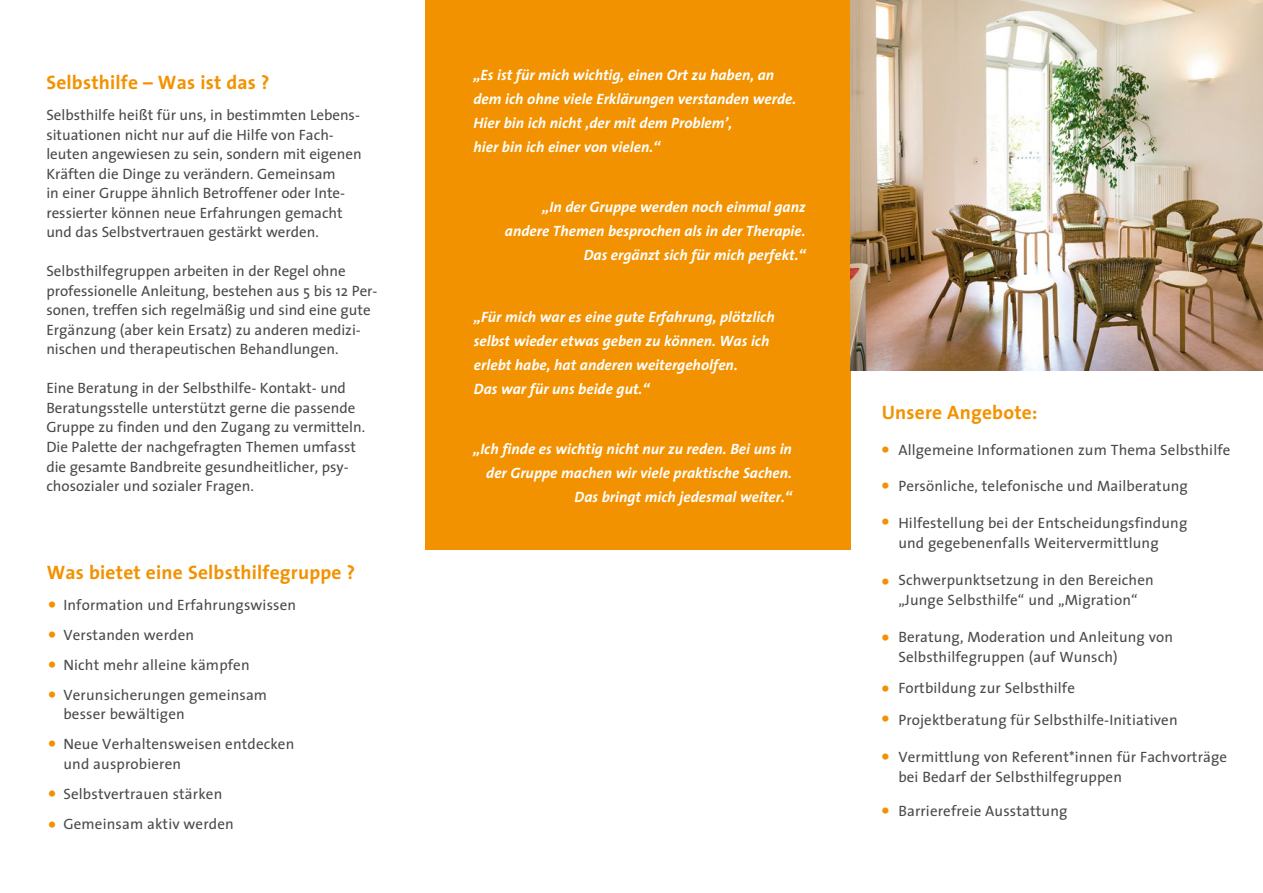
<style>
.page{position:relative;width:1263px;height:893px;background:#fff}
.page>*{position:absolute;margin:0;border:0;box-sizing:border-box;transform-origin:0 0}
.t1{font:25.5px/30px "The Sans";color:#f39200}
.t2{font:700 19.5px "The Sans";letter-spacing:.01em;color:#f39200}
.t3{font:15px/19.5px "The Sans";color:#4a4a49}
.t4{font:italic 700 15px/24px "The Sans";color:#fff}
</style>
<div class="page">
<div style="left:425px;top:0;width:425px;height:549px;background:#f39200"></div>
<img style="left:850px;top:0;width:413px;height:371px">
<h2 class="t2" style="left:46px;top:66px;width:225px">Selbsthilfe – Was ist das ?</h2>
<p class="t3" style="left:46px;top:105px;width:317px">Selbsthilfe heißt für uns, in bestimmten Lebens&shy;situationen nicht nur auf die Hilfe von Fach&shy;leuten angewiesen zu sein, sondern mit eigenen Kräften die Dinge zu verändern. Gemeinsam<br>in einer Gruppe ähnlich Betroffener oder Inte&shy;ressierter können neue Erfahrungen gemacht und das Selbstvertrauen gestärkt werden.</p>
<p class="t3" style="left:46px;top:261px;width:333px">Selbsthilfegruppen arbeiten in der Regel ohne professionelle Anleitung, bestehen aus 5 bis 12 Per&shy;sonen, treffen sich regelmäßig und sind eine gute Ergänzung (aber kein Ersatz) zu anderen medizi&shy;nischen und therapeutischen Behandlungen.</p>
<p class="t3" style="left:46px;top:378px;width:320px">Eine Beratung in der Selbsthilfe- Kontakt- und Beratungsstelle unterstützt gerne die passende Gruppe zu finden und den Zugang zu vermitteln.<br>Die Palette der nachgefragten Themen umfasst die gesamte Bandbreite gesundheitlicher, psy&shy;chosozialer und sozialer Fragen.</p>
<h2 class="t2" style="left:47px;top:556px;width:310px">Was bietet eine Selbsthilfegruppe ?</h2>
<p class="t3" style="left:63px;top:589px;width:234px;line-height:30px">Information und Erfahrungswissen<br>Verstanden werden<br>Nicht mehr alleine kämpfen<br>Verunsicherungen gemeinsam</p>
<p class="t3" style="left:63px;top:699px;width:232px;line-height:30.2px">besser bewältigen<br>Neue Verhaltensweisen entdecken</p>
<p class="t3" style="left:63px;top:748px;width:172px;line-height:30px">und ausprobieren<br>Selbstvertrauen stärken<br>Gemeinsam aktiv werden</p>
<h1 class="t1" style="left:47px;top:587px;width:12px;text-align:justify">• • • •</h1>
<h1 class="t1" style="left:47px;top:717px;width:12px;line-height:49.5px">• •</h1>
<h1 class="t1" style="left:47px;top:807px;width:12px">•</h1>
<p class="t4" style="left:473px;top:63px;width:324px">„Es ist für mich wichtig, einen Ort zu haben, an dem ich ohne viele Erklärungen verstanden werde.<br>Hier bin ich nicht ‚der mit dem Problem’,<br>hier bin ich einer von vielen.“</p>
<p class="t4" style="left:505px;top:194px;width:302px;text-align:right">„In der Gruppe werden noch einmal ganz andere Themen besprochen als in der Therapie.<br>Das ergänzt sich für mich perfekt.“</p>
<p class="t4" style="left:474px;top:305px;width:302px">„Für mich war es eine gute Erfahrung, plötzlich selbst wieder etwas geben zu können. Was ich erlebt habe, hat anderen weitergeholfen.<br>Das war für uns beide gut.“</p>
<p class="t4" style="left:473px;top:437px;width:320px;text-align:right">„Ich finde es wichtig nicht nur zu reden. Bei uns in der Gruppe machen wir viele praktische Sachen.<br>Das bringt mich jedesmal weiter.“</p>
<h2 class="t2" style="left:882px;top:396px;width:157px">Unsere Angebote:</h2>
<h1 class="t1" style="left:880px;top:429px;width:12px;line-height:36.5px;text-align:justify">• • •</h1>
<h1 class="t1" style="left:880px;top:552px;width:12px;line-height:55.5px">• •</h1>
<h1 class="t1" style="left:880px;top:671px;width:12px">• •</h1>
<h1 class="t1" style="left:880px;top:728px;width:12px;line-height:53.4px">• •</h1>
<p class="t3" style="left:898px;top:439px;width:334px">Allgemeine Informationen zum Thema Selbsthilfe</p>
<p class="t3" style="left:898px;top:475px;width:291px">Persönliche, telefonische und Mailberatung</p>
<p class="t3" style="left:898px;top:513px;width:291px">Hilfestellung bei der Entscheidungsfindung und gegebenenfalls Weitervermittlung</p>
<p class="t3" style="left:898px;top:570px;width:257px">Schwerpunktsetzung in den Bereichen „Junge Selbsthilfe“ und „Migration“</p>
<p class="t3" style="left:898px;top:627px;width:276px">Beratung, Moderation und Anleitung von<br>Selbsthilfegruppen (auf Wunsch)</p>
<p class="t3" style="left:898px;top:672px;width:281px;line-height:31.5px">Fortbildung zur Selbsthilfe<br>Projektberatung für Selbsthilfe-Initiativen</p>
<p class="t3" style="left:898px;top:747px;width:330px">Vermittlung von Referent*innen für Fachvorträge bei Bedarf der Selbsthilfegruppen</p>
<p class="t3" style="left:898px;top:801px;width:171px">Barrierefreie Ausstattung</p>
</div>
